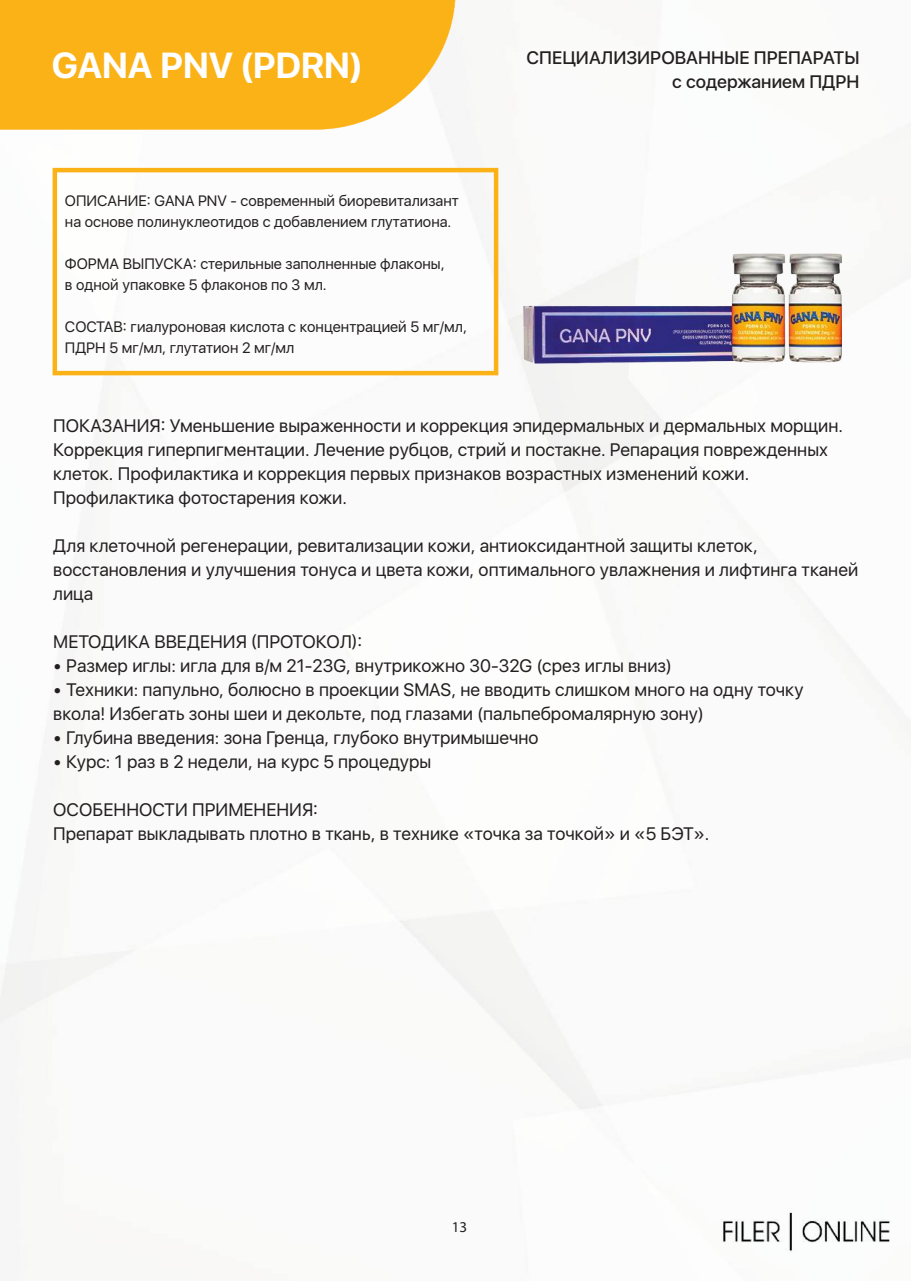
<style>
.page{position:relative;width:911px;height:1281px;background:#fff}
.page>*{position:absolute;margin:0;border:0;box-sizing:border-box;transform-origin:0 0}
.t1{font:700 36px "SFUI Display";color:#fff}
.t2{font:18px/24px "SFUI Display";color:#231f20}
.t3{font:500 18px/24px "SFUI Display";color:#231f20;text-align:right}
.t4{font:15px/21px "SFUI Display";color:#231f20}
.t5{font:15px "Myriad Pro";color:#231f20}
</style>
<div class="page">
<img style="left:0;top:35px;width:911px;height:1222px">
<img style="left:0;top:0;width:456px;height:130px">
<svg style="left:53px;top:168px;width:445px;height:207px"></svg>
<img style="left:523px;top:253px;width:318px;height:111px">
<img style="left:715px;top:1206px;width:177px;height:49px">
<h1 class="t1" style="left:52px;top:40px;width:312px">GANA PNV (PDRN)</h1>
<p class="t4" style="left:65px;top:190px;width:395px">ОПИСАНИЕ: GANA PNV - современный биоревитализант на основе полинуклеотидов с добавлением глутатиона.</p>
<p class="t4" style="left:65px;top:253px;width:381px">ФОРМА ВЫПУСКА: стерильные заполненные флаконы, в одной упаковке 5 флаконов по 3 мл.</p>
<p class="t4" style="left:65px;top:316px;width:404px">СОСТАВ: гиалуроновая кислота с концентрацией 5 мг/мл,<br>ПДРН 5 мг/мл, глутатион 2 мг/мл</p>
<p class="t3" style="left:526px;top:46px;width:335px">СПЕЦИАЛИЗИРОВАННЫЕ ПРЕПАРАТЫ с содержанием ПДРН</p>
<p class="t2" style="left:53px;top:414px;width:791px">ПОКАЗАНИЯ: Уменьшение выраженности и коррекция эпидермальных и дермальных морщин.<br>Коррекция гиперпигментации. Лечение рубцов, стрий и постакне. Репарация поврежденных клеток. Профилактика и коррекция первых признаков возрастных изменений кожи.<br>Профилактика фотостарения кожи.</p>
<p class="t2" style="left:53px;top:534px;width:806px">Для клеточной регенерации, ревитализации кожи, антиоксидантной защиты клеток, восстановления и улучшения тонуса и цвета кожи, оптимального увлажнения и лифтинга тканей лица</p>
<p class="t2" style="left:53px;top:630px;width:311px">МЕТОДИКА ВВЕДЕНИЯ (ПРОТОКОЛ):</p>
<p class="t2" style="left:53px;top:654px;width:620px">• Размер иглы: игла для в/м 21-23G, внутрикожно 30-32G (срез иглы вниз)</p>
<p class="t2" style="left:53px;top:678px;width:752px">• Техники: папульно, болюсно в проекции SMAS, не вводить слишком много на одну точку вкола! Избегать зоны шеи и декольте, под глазами (пальпебромалярную зону)</p>
<p class="t2" style="left:53px;top:726px;width:487px">• Глубина введения: зона Гренца, глубоко внутримышечно</p>
<p class="t2" style="left:53px;top:750px;width:379px">• Курс: 1 раз в 2 недели, на курс 5 процедуры</p>
<p class="t2" style="left:53px;top:798px;width:658px">ОСОБЕННОСТИ ПРИМЕНЕНИЯ:<br>Препарат выкладывать плотно в ткань, в технике «точка за точкой» и «5 БЭТ».</p>
<p class="t5" style="left:452px;top:1217px;width:17px">13</p>
</div>
